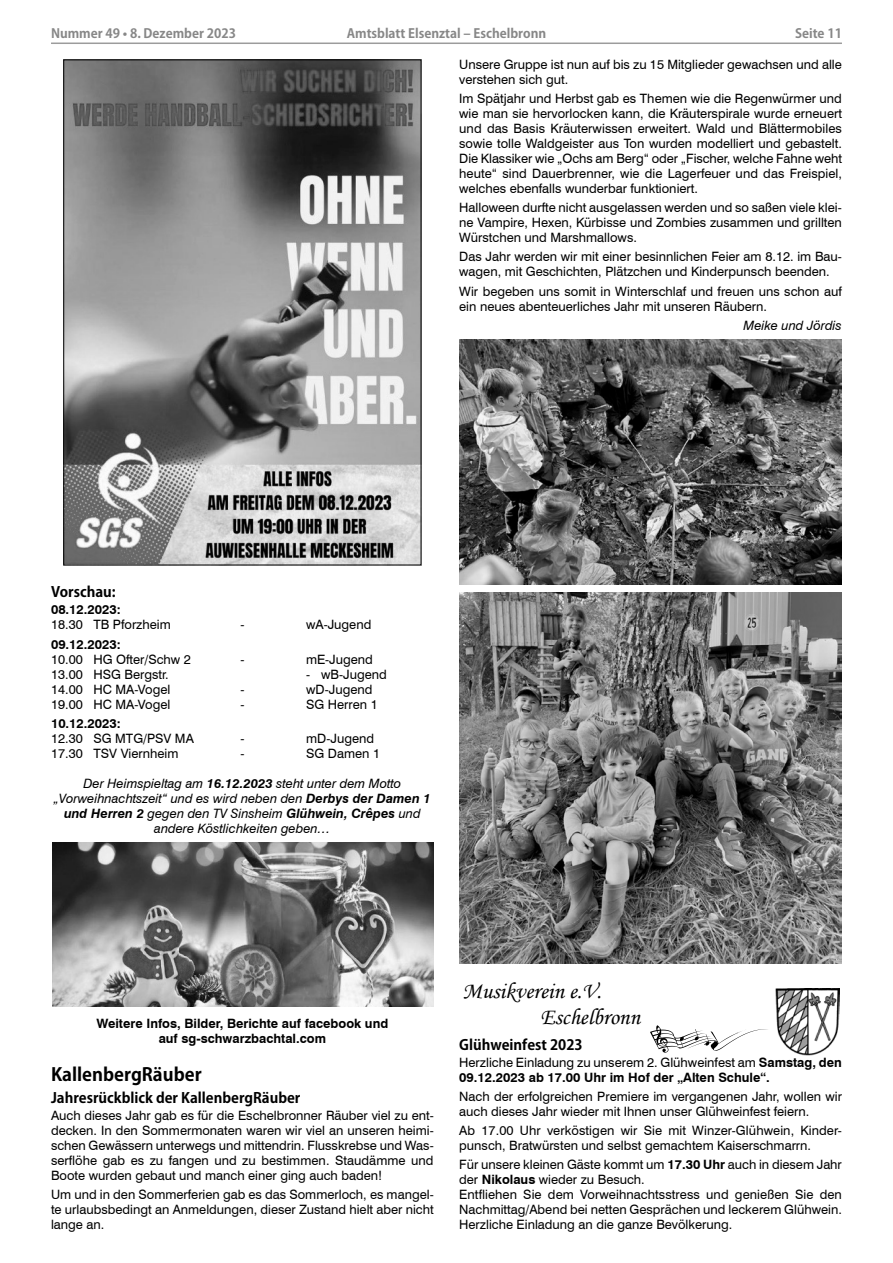
<style>
.page{position:relative;width:893px;height:1263px;background:#fff}
.page>*{position:absolute;margin:0;border:0;box-sizing:border-box;transform-origin:0 0}
.t1{font:22.95px/25.8px "Monotype Corsiva";color:#000}
.Überschrift2_Kozuka{font:700 18px "Koz Go Pro";color:#000}
.Überschrift_3_Kozuka{font:700 14.25px "Koz Go Pro";color:#000}
.Fließtext_8_5{font:12.9px/15px "Swiss 721 BT";color:#000}
.Fließtext_8_5-2{font:700 12.9px/15px "Swiss 721 BT";color:#000;text-align:center}
.Fließtext_8_5-3{font:italic 12.9px/15px "Swiss 721 BT";color:#000;text-align:center}
.t2{font:700 12.75px "Koz Go Pro";color:#878787}
.s1{font-weight:700}
.s2{font-weight:400}
</style>
<div class="page">
<hr style="left:51px;top:43px;width:791px;height:1px;background:#9c9c9c">
<img style="left:65px;top:62px;width:354px;height:501px">
<img style="left:53px;top:842px;width:381px;height:164px">
<img style="left:459px;top:340px;width:383px;height:244px">
<img style="left:459px;top:593px;width:383px;height:370px">
<svg style="left:650px;top:1025px;width:118px;height:28px"></svg>
<img style="left:776px;top:988px;width:64px;height:67px">
<p class="t2" style="left:51px;top:25px;width:186px">Nummer 49 • 8. Dezember 2023</p>
<p class="t2" style="left:347px;top:25px;width:201px">Amtsblatt Elsenztal – Eschelbronn</p>
<p class="t2" style="left:795px;top:25px;width:48px">Seite 11</p>
<p class="Fließtext_8_5" style="left:459px;top:57px;width:384px">Unsere Gruppe ist nun auf bis zu 15 Mitglieder gewachsen und alle verstehen sich gut.</p>
<p class="Fließtext_8_5" style="left:459px;top:91px;width:384px;text-align:justify">Im Spätjahr und Herbst gab es Themen wie die Regenwürmer und wie man sie hervorlocken kann, die Kräuterspirale wurde erneuert und das Basis Kräuterwissen erweitert. Wald und Blättermobiles sowie tolle Waldgeister aus Ton wurden modelliert und gebastelt.<br>Die Klassiker wie „Ochs am Berg“ oder „Fischer, welche Fahne weht heute“ sind Dauerbrenner, wie die Lagerfeuer und das Freispiel, welches ebenfalls wunderbar funktioniert.</p>
<p class="Fließtext_8_5" style="left:459px;top:200px;width:384px;text-align:justify">Halloween durfte nicht ausgelassen werden und so saßen viele klei&shy;ne Vampire, Hexen, Kürbisse und Zombies zusammen und grillten Würstchen und Marshmallows.</p>
<p class="Fließtext_8_5" style="left:459px;top:249px;width:384px">Das Jahr werden wir mit einer besinnlichen Feier am 8.12. im Bau&shy;wagen, mit Geschichten, Plätzchen und Kinderpunsch beenden.</p>
<p class="Fließtext_8_5" style="left:459px;top:283px;width:384px">Wir begeben uns somit in Winterschlaf und freuen uns schon auf ein neues abenteuerliches Jahr mit unseren Räubern.</p>
<p class="Fließtext_8_5-3" style="left:744px;top:317px;width:100px">Meike und Jördis</p>
<p class="Überschrift_3_Kozuka" style="left:51px;top:583px;width:66px">Vorschau:</p>
<p class="Fließtext_8_5-2" style="left:51px;top:602px;width:71px">08.12.2023:</p>
<p class="Fließtext_8_5" style="left:51px;top:617px;width:121px">18.30 TB Pforzheim</p>
<p class="Fließtext_8_5" style="left:240px;top:617px;width:3px">-</p>
<p class="Fließtext_8_5" style="left:306px;top:617px;width:67px">wA-Jugend</p>
<p class="Fließtext_8_5-2" style="left:51px;top:636px;width:71px">09.12.2023:</p>
<p class="Fließtext_8_5" style="left:51px;top:651px;width:159px">10.00 HG Ofter/Schw 2 -</p>
<p class="Fließtext_8_5" style="left:306px;top:651px;width:68px">mE-Jugend</p>
<p class="Fließtext_8_5" style="left:51px;top:666px;width:119px">13.00 HSG Bergstr.</p>
<p class="Fließtext_8_5" style="left:321px;top:666px;width:67px">wB-Jugend</p>
<p class="Fließtext_8_5" style="left:51px;top:681px;width:121px">14.00 HC MA-Vogel</p>
<p class="Fließtext_8_5" style="left:240px;top:681px;width:3px">-</p>
<p class="Fließtext_8_5" style="left:306px;top:681px;width:68px">wD-Jugend</p>
<p class="Fließtext_8_5" style="left:51px;top:696px;width:121px">19.00 HC MA-Vogel</p>
<p class="Fließtext_8_5" style="left:240px;top:696px;width:3px">-</p>
<p class="Fließtext_8_5" style="left:306px;top:696px;width:73px">SG Herren 1</p>
<p class="Fließtext_8_5-2" style="left:51px;top:715px;width:71px">10.12.2023:</p>
<p class="Fließtext_8_5" style="left:51px;top:730px;width:161px">12.30 SG MTG/PSV MA -</p>
<p class="Fließtext_8_5" style="left:306px;top:730px;width:70px">mD-Jugend</p>
<p class="Fließtext_8_5" style="left:51px;top:745px;width:151px">17.30 TSV Viernheim -</p>
<p class="Fließtext_8_5" style="left:306px;top:745px;width:75px">SG Damen 1</p>
<p class="Fließtext_8_5-3" style="left:54px;top:775px;width:378px">Der Heimspieltag am <span class="s1">16.12.2023</span> steht unter dem Motto „Vorweihnachtszeit“ und es wird neben den <span class="s1">Derbys der Damen 1 und Herren 2</span> gegen den TV Sinsheim <span class="s1">Glühwein, Crêpes</span> und andere Köstlichkeiten geben…</p>
<p class="Fließtext_8_5-2" style="left:96px;top:1016px;width:293px">Weitere Infos, Bilder, Berichte auf facebook und auf sg-schwarzbachtal.com</p>
<p class="Überschrift2_Kozuka" style="left:51px;top:1062px;width:152px">KallenbergRäuber</p>
<p class="Überschrift_3_Kozuka" style="left:51px;top:1088px;width:251px">Jahresrückblick der KallenbergRäuber</p>
<p class="Fließtext_8_5" style="left:51px;top:1107px;width:384px;text-align:justify">Auch dieses Jahr gab es für die Eschelbronner Räuber viel zu ent&shy;decken. In den Sommermonaten waren wir viel an unseren heimi&shy;schen Gewässern unterwegs und mittendrin. Flusskrebse und Was&shy;serflöhe gab es zu fangen und zu bestimmen. Staudämme und Boote wurden gebaut und manch einer ging auch baden!</p>
<p class="Fließtext_8_5" style="left:51px;top:1186px;width:384px;text-align:justify">Um und in den Sommerferien gab es das Sommerloch, es mangel&shy;te urlaubsbedingt an Anmeldungen, dieser Zustand hielt aber nicht lange an.</p>
<p class="t1" style="left:540px;top:978px;width:101px;text-indent:-78px">Musikverein e.V.<br>Eschelbronn</p>
<p class="Überschrift_3_Kozuka" style="left:459px;top:1035px;width:125px">Glühweinfest 2023</p>
<p class="Fließtext_8_5-2" style="left:459px;top:1054px;width:384px;text-align:left"><span class="s2">Herzliche Einladung zu unserem 2. Glühweinfest am</span> Samstag, den<br>09.12.2023 ab 17.00 Uhr im Hof der „Alten Schule“.</p>
<p class="Fließtext_8_5" style="left:459px;top:1088px;width:384px">Nach der erfolgreichen Premiere im vergangenen Jahr, wollen wir auch dieses Jahr wieder mit Ihnen unser Glühweinfest feiern.</p>
<p class="Fließtext_8_5" style="left:459px;top:1122px;width:384px">Ab 17.00 Uhr verköstigen wir Sie mit Winzer-Glühwein, Kinder&shy;punsch, Bratwürsten und selbst gemachtem Kaiserschmarrn.</p>
<p class="Fließtext_8_5" style="left:459px;top:1156px;width:384px">Für unsere kleinen Gäste kommt um <span class="s1">17.30 Uhr</span> auch in diesem Jahr der <span class="s1">Nikolaus</span> wieder zu Besuch.</p>
<p class="Fließtext_8_5" style="left:459px;top:1186px;width:384px">Entfliehen Sie dem Vorweihnachtsstress und genießen Sie den<br>Nachmittag/Abend bei netten Gesprächen und leckerem Glühwein.</p>
<p class="Fließtext_8_5" style="left:459px;top:1216px;width:275px">Herzliche Einladung an die ganze Bevölkerung.</p>
</div>
